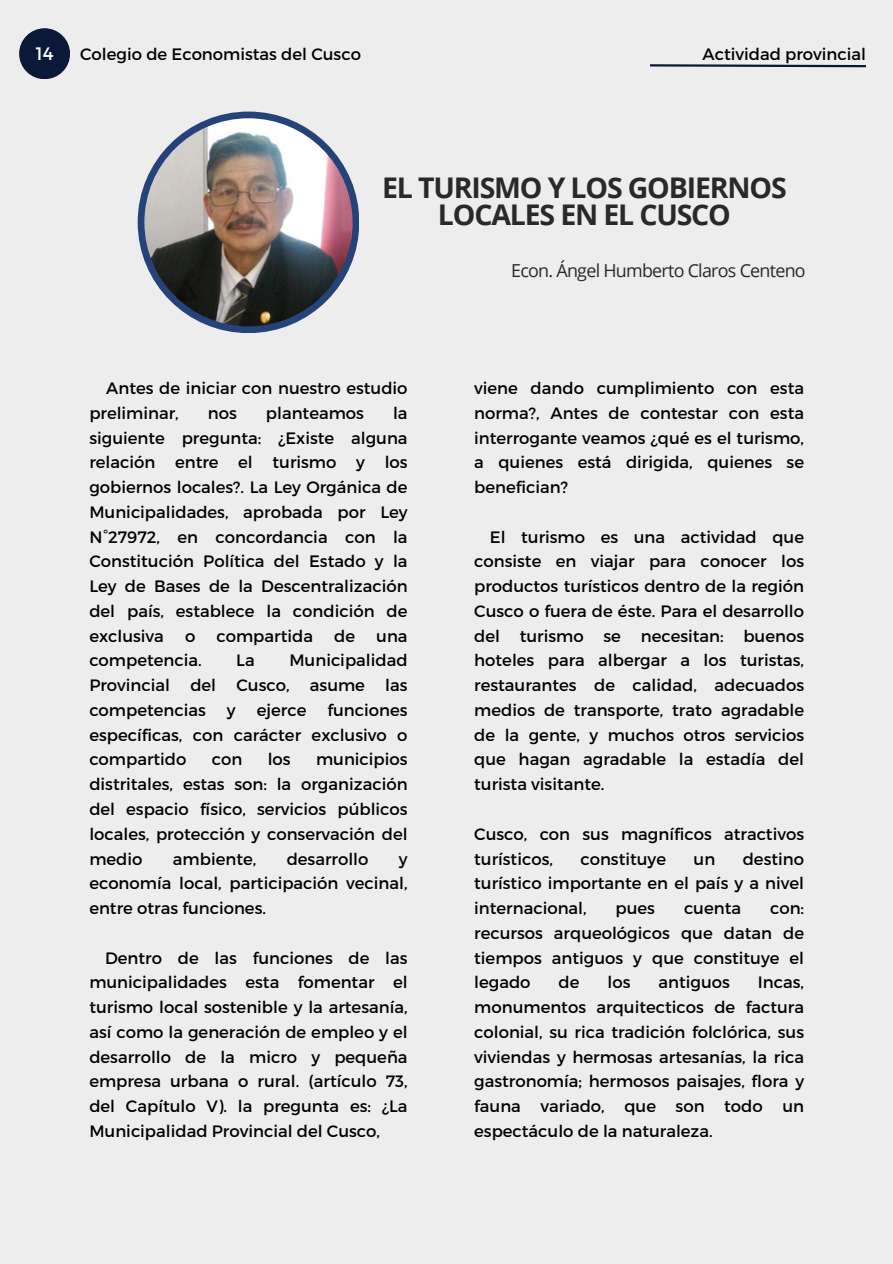
<style>
.page{position:relative;width:893px;height:1264px;background:#fff}
.page>*{position:absolute;margin:0;border:0;box-sizing:border-box;transform-origin:0 0}
.t1{font:700 28.5px/27px "Open Sans";letter-spacing:-.04em;color:#292927;text-align:center}
.t2{font:18px "Montserrat";color:#fff}
.t3{font:17.85px "Open Sans";letter-spacing:-.04em;color:#292927}
.t4{font:16.5px/24.8px "Montserrat";color:#000;text-align:justify}
</style>
<div class="page">
<div style="left:0;top:0;width:892px;height:1263px;background:#ededed"></div>
<div style="left:19px;top:28px;width:51px;height:51px;background:#0a1937;border-radius:50%"></div>
<svg style="left:650px;top:64px;width:216px;height:4px"></svg>
<div style="left:138px;top:111px;width:221px;height:222px;background:#254378;border-radius:50%"></div>
<img style="left:144px;top:118px;width:208px;height:208px;border-radius:50%">
<p class="t2" style="left:36px;top:42px;width:19px">14</p>
<p class="t4" style="left:80px;top:41px;width:282px">Colegio de Economistas del Cusco</p>
<p class="t4" style="left:702px;top:41px;width:165px">Actividad provincial</p>
<h1 class="t1" style="left:382px;top:173px;width:406px">EL TURISMO Y LOS GOBIERNOS<br>LOCALES EN EL CUSCO</h1>
<p class="t3" style="left:511px;top:257px;width:296px">Econ. Ángel Humberto Claros Centeno</p>
<p class="t4" style="left:89px;top:375px;width:320px;text-indent:17px">Antes de iniciar con nuestro estudio preliminar,</p>
<p class="t4" style="left:89px;top:400px;width:320px;text-indent:304px">la siguiente pregunta: ¿Existe alguna relación entre el turismo y los gobiernos locales?. La Ley Orgánica de Municipalidades, aprobada por Ley N°27972, en concordancia con la Constitución Política del Estado y la Ley de Bases de la Descentralización del país, establece la condición de exclusiva</p>
<p class="t4" style="left:208px;top:400px;width:30px">nos</p>
<p class="t4" style="left:266px;top:400px;width:99px">planteamos</p>
<p class="t4" style="left:185px;top:622px;width:12px">o</p>
<p class="t4" style="left:216px;top:622px;width:98px">compartida</p>
<p class="t4" style="left:334px;top:622px;width:22px">de</p>
<p class="t4" style="left:376px;top:622px;width:33px">una</p>
<p class="t4" style="left:89px;top:647px;width:114px">competencia.</p>
<p class="t4" style="left:236px;top:647px;width:20px">La</p>
<p class="t4" style="left:89px;top:647px;width:320px;text-indent:200px">Municipalidad Provincial del Cusco, asume las competencias</p>
<p class="t4" style="left:89px;top:697px;width:320px;text-indent:238px">funciones específicas, con carácter exclusivo o compartido</p>
<p class="t4" style="left:227px;top:697px;width:10px">y</p>
<p class="t4" style="left:257px;top:697px;width:51px">ejerce</p>
<p class="t4" style="left:89px;top:746px;width:320px;text-indent:227px">municipios distritales, estas son: la organización del espacio físico, servicios públicos locales, protección y conservación del medio</p>
<p class="t4" style="left:212px;top:746px;width:32px">con</p>
<p class="t4" style="left:268px;top:746px;width:24px">los</p>
<p class="t4" style="left:173px;top:845px;width:85px">ambiente,</p>
<p class="t4" style="left:287px;top:845px;width:83px">desarrollo</p>
<p class="t4" style="left:89px;top:845px;width:320px;text-indent:309px">y economía local, participación vecinal, entre otras funciones.</p>
<p class="t4" style="left:89px;top:944px;width:320px;text-indent:16px">Dentro de las funciones de las municipalidades esta fomentar el turismo local sostenible y la artesanía, así como la generación de empleo y el desarrollo de la micro y pequeña empresa urbana o rural. (artículo 73, del Capítulo V). la pregunta es: ¿La Municipalidad Provincial del Cusco,</p>
<p class="t4" style="left:474px;top:375px;width:331px">viene dando cumplimiento con esta norma?, Antes de contestar con esta interrogante veamos ¿qué es el turismo, a quienes está dirigida, quienes se benefician?</p>
<p class="t4" style="left:474px;top:523px;width:331px;text-indent:16px">El turismo es una actividad que consiste en viajar para conocer los productos turísticos dentro de la región Cusco o fuera de éste. Para el desarrollo del turismo se necesitan: buenos hoteles para albergar a los turistas, restaurantes de calidad, adecuados medios de transporte, trato agradable de la gente, y muchos otros servicios que hagan agradable la estadía del turista visitante.</p>
<p class="t4" style="left:474px;top:820px;width:331px">Cusco, con sus magníficos atractivos turísticos,</p>
<p class="t4" style="left:474px;top:845px;width:331px;text-indent:268px">destino turístico importante en el país y a nivel internacional,</p>
<p class="t4" style="left:580px;top:845px;width:87px">constituye</p>
<p class="t4" style="left:693px;top:845px;width:23px">un</p>
<p class="t4" style="left:615px;top:895px;width:41px">pues</p>
<p class="t4" style="left:684px;top:895px;width:59px">cuenta</p>
<p class="t4" style="left:474px;top:895px;width:331px;text-indent:296px">con: recursos arqueológicos que datan de tiempos antiguos y que constituye el legado</p>
<p class="t4" style="left:558px;top:969px;width:22px">de</p>
<p class="t4" style="left:607px;top:969px;width:24px">los</p>
<p class="t4" style="left:658px;top:969px;width:73px">antiguos</p>
<p class="t4" style="left:474px;top:969px;width:331px;text-indent:284px">Incas, monumentos arquitecticos de factura colonial, su rica tradición folclórica, sus viviendas y hermosas artesanías, la rica gastronomía; hermosos paisajes, flora y fauna variado, que son todo un espectáculo de la naturaleza.</p>
</div>
